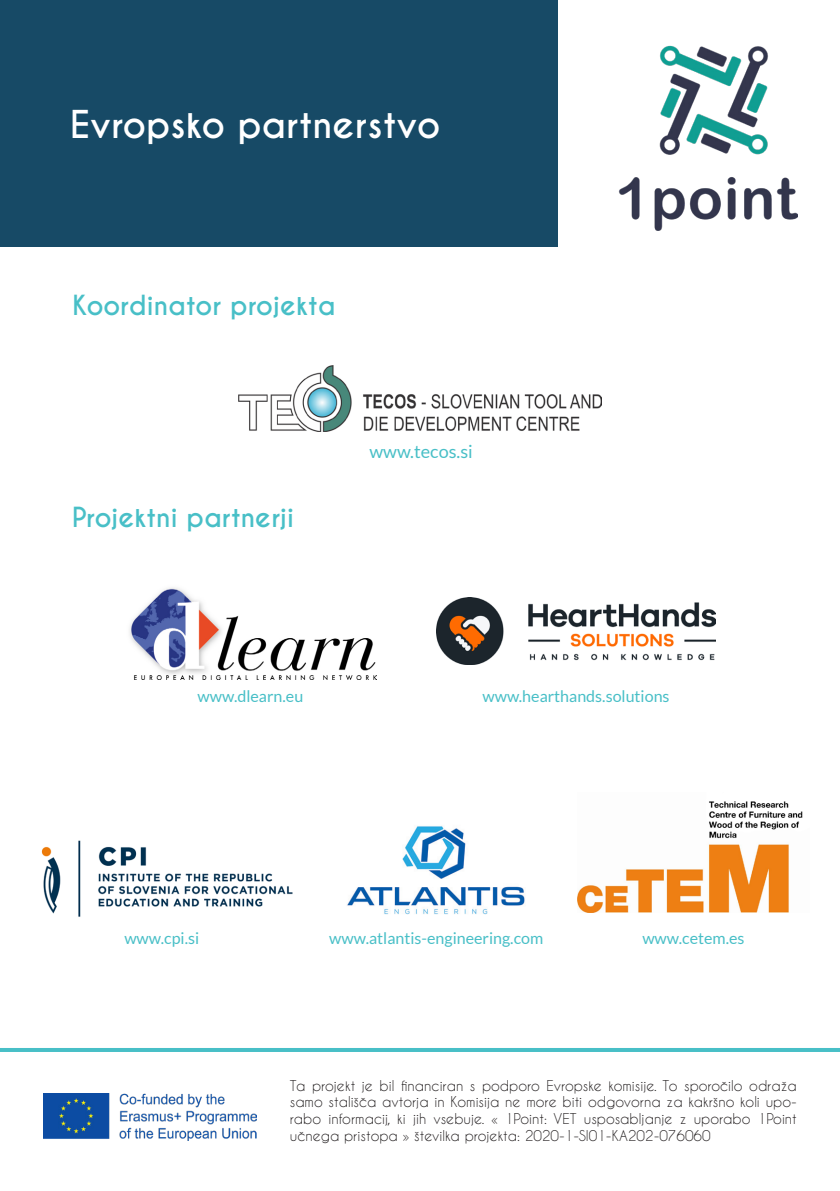
<style>
.page{position:relative;width:840px;height:1191px;background:#fff}
.page>*{position:absolute;margin:0;border:0;box-sizing:border-box;transform-origin:0 0}
.t1{font:700 36px "Caviar Dreams";color:#fff}
.t2{font:700 26px "Caviar Dreams";color:#48bfc7}
.t3{font:18px "Lato";color:#48bfc7}
.t4{font:16px "Lato";color:#48bfc7}
.t5{font:14px/16.8px "Caviar Dreams";color:#231f20;text-align:justify}
</style>
<div class="page">
<svg style="left:0;top:1048px;width:839px;height:93px"></svg>
<div style="left:0;top:0;width:557px;height:246px;background:#174a66"></div>
<img style="left:129px;top:588px;width:247px;height:91px">
<img style="left:436px;top:597px;width:278px;height:67px">
<img style="left:41px;top:840px;width:252px;height:77px">
<img style="left:577px;top:801px;width:226px;height:112px">
<img style="left:44px;top:1094px;width:213px;height:46px">
<img style="left:238px;top:365px;width:363px;height:66px">
<img style="left:347px;top:826px;width:178px;height:89px">
<img style="left:618px;top:45px;width:179px;height:185px">
<p class="t1" style="left:70px;top:103px;width:371px">Evropsko partnerstvo</p>
<p class="t2" style="left:72px;top:290px;width:264px">Koordinator projekta</p>
<p class="t2" style="left:72px;top:501px;width:223px">Projektni partnerji</p>
<p class="t3" style="left:369px;top:441px;width:105px">www.tecos.si</p>
<p class="t4" style="left:197px;top:687px;width:107px">www.dlearn.eu</p>
<p class="t4" style="left:482px;top:687px;width:188px">www.hearthands.solutions</p>
<p class="t4" style="left:124px;top:929px;width:76px">www.cpi.si</p>
<p class="t4" style="left:329px;top:929px;width:215px">www.atlantis-engineering.com</p>
<p class="t4" style="left:642px;top:929px;width:104px">www.cetem.es</p>
<p class="t5" style="left:290px;top:1076px;width:508px">Ta projekt je bil financiran s podporo Evropske komisije. To sporočilo odraža samo stališča avtorja in Komisija ne more biti odgovorna za kakršno koli upo&shy;rabo informacij, ki jih vsebuje. « 1Point: VET usposabljanje z uporabo 1Point učnega pristopa » številka projekta: 2020-1-SI01-KA202-076060</p>
</div>
